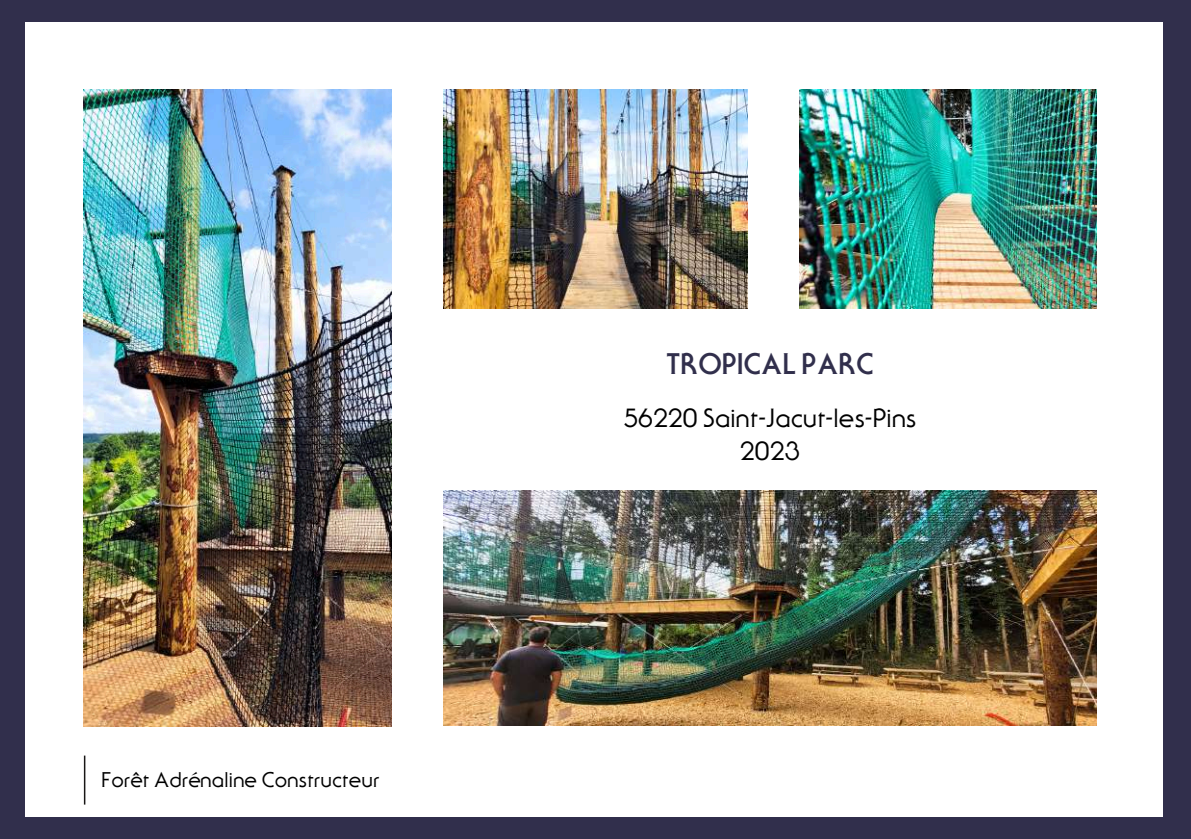
<style>
.page{position:relative;width:1191px;height:839px;background:#fff}
.page>*{position:absolute;margin:0;border:0;box-sizing:border-box;transform-origin:0 0}
.t1{font:700 27.2px "Serif Gothic";color:#312f4c}
.t2{font:24px/33px "Serif Gothic";color:#000;text-align:center}
.t3{font:19.4px "Serif Gothic";color:#000}
</style>
<div class="page">
<div style="left:0;top:0;width:1191px;height:838px;background:#312f4c"></div>
<div style="left:25px;top:22px;width:1138px;height:794px;background:#fff"></div>
<img style="left:84px;top:90px;width:307px;height:636px">
<hr style="left:84px;top:755px;width:1px;height:49px;background:#181615">
<img style="left:443px;top:90px;width:304px;height:219px">
<img style="left:800px;top:90px;width:297px;height:219px">
<img style="left:443px;top:490px;width:653px;height:235px">
<p class="t3" style="left:101px;top:767px;width:280px">Forêt Adrénaline Constructeur</p>
<p class="t1" style="left:666px;top:346px;width:208px">TROPICAL PARC</p>
<p class="t2" style="left:623px;top:401px;width:294px">56220 Saint-Jacut-les-Pins<br>2023</p>
</div>
